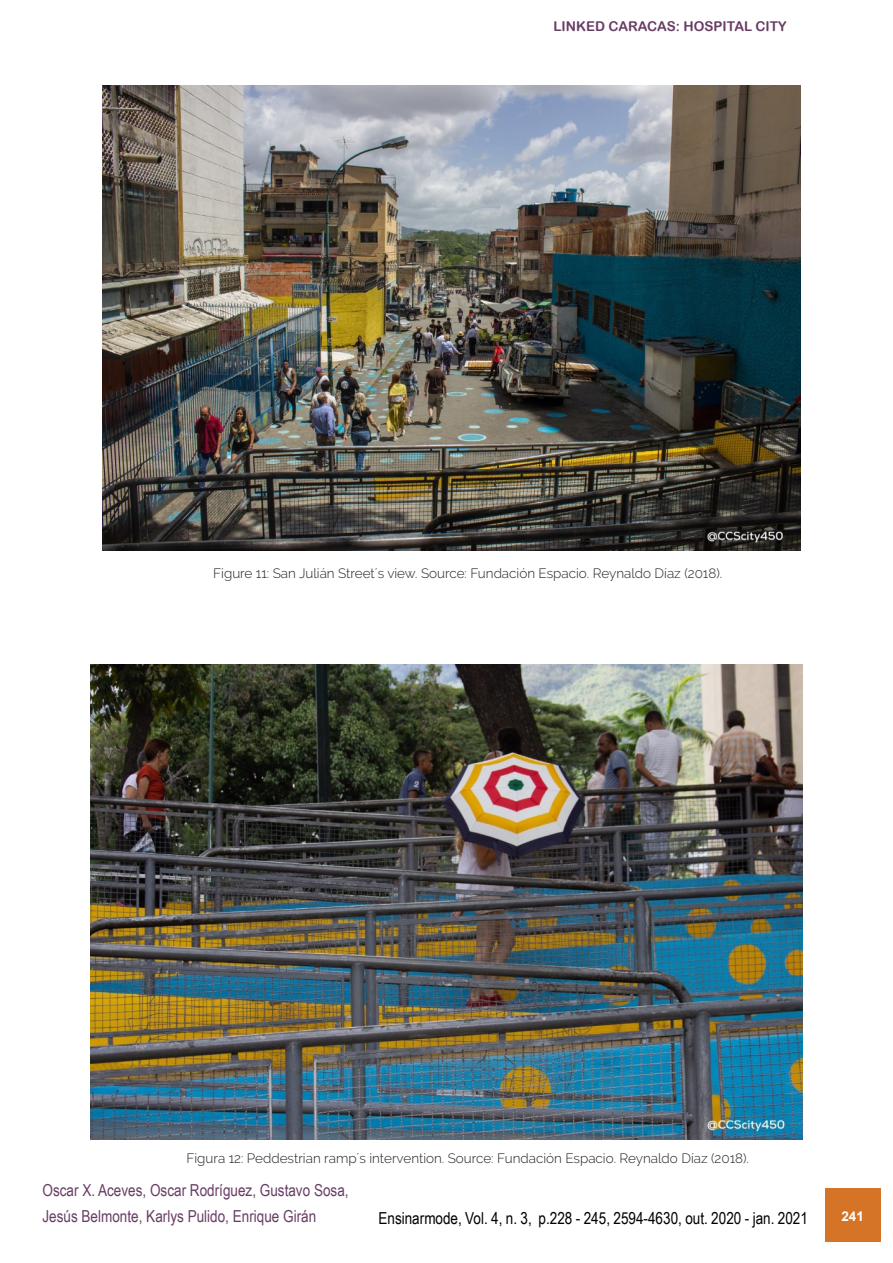
<style>
.page{position:relative;width:893px;height:1263px;background:#fff}
.page>*{position:absolute;margin:0;border:0;box-sizing:border-box;transform-origin:0 0}
.t1{font:16.5px/25.5px "Arial Narrow";color:#683c65}
.t2{font:16.5px "Arial Narrow";color:#000}
.legenda{font:300 13.5px "Raleway";color:#231f20}
.t3{font:13.5px "Arial Rounded MT Bold";color:#683c65}
.t4{font:700 13.5px "Arial";color:#fff}
</style>
<div class="page">
<div style="left:826px;top:1188px;width:55px;height:54px;background:#d57427"></div>
<img style="left:103px;top:85px;width:697px;height:465px">
<img style="left:90px;top:665px;width:713px;height:475px">
<p class="t3" style="left:553px;top:18px;width:235px">LINKED CARACAS: HOSPITAL CITY</p>
<p class="legenda" style="left:213px;top:565px;width:510px">Figure 11: San Julián Street´s view. Source: Fundación Espacio. Reynaldo Díaz (2018).</p>
<p class="legenda" style="left:186px;top:1150px;width:564px">Figura 12: Peddestrian ramp´s intervention. Source: Fundación Espacio. Reynaldo Díaz (2018).</p>
<p class="t1" style="left:43px;top:1177px;width:308px">Oscar X. Aceves, Oscar Rodríguez, Gustavo Sosa,<br>Jesús Belmonte, Karlys Pulido, Enrique Girán</p>
<p class="t2" style="left:378px;top:1206px;width:431px">Ensinarmode, Vol. 4, n. 3, p.228 - 245, 2594-4630, out. 2020 - jan. 2021</p>
<p class="t4" style="left:849px;top:1206px;width:24px">241</p>
<p class="t4" style="left:841px;top:1206px;width:24px">241</p>
</div>
